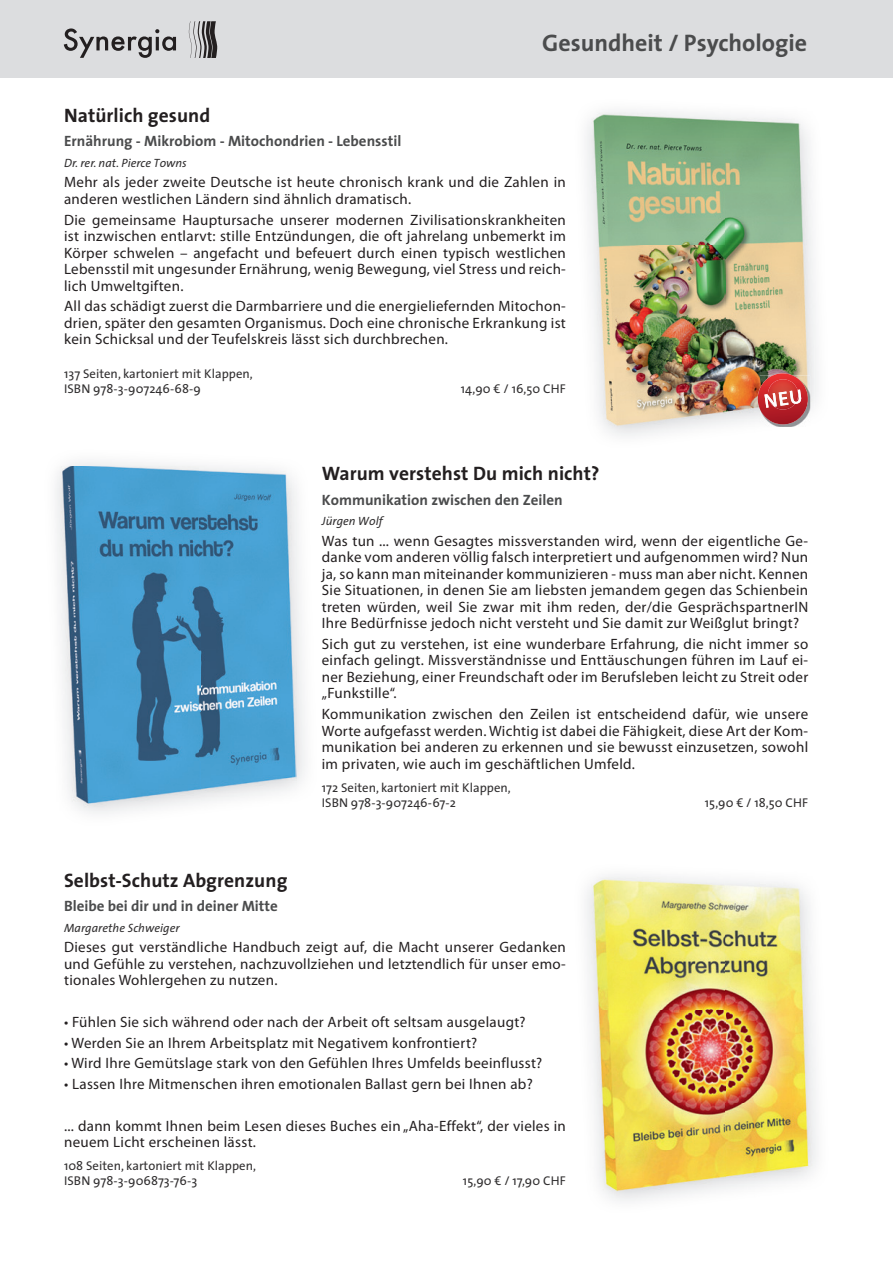
<style>
.page{position:relative;width:893px;height:1263px;background:#fff}
.page>*{position:absolute;margin:0;border:0;box-sizing:border-box;transform-origin:0 0}
.t1{font:700 24px "The Sans";color:#4b4c4d}
.t2{font:700 19.5px "The Sans";letter-spacing:.005em;color:#231f20}
.t3{font:15px/16.5px "Myriad Pro";letter-spacing:.02em;color:#231f20;text-align:justify}
.t4{font:700 15px "The Sans";color:#4b4c4d}
.t5{font:12.75px/15px "The Sans";letter-spacing:.005em;color:#312f30}
.t6{font:italic 12px "The Sans";letter-spacing:.005em;color:#312f30}
</style>
<div class="page">
<div style="left:0;top:0;width:893px;height:77px;background:#dcdddf"></div>
<svg style="left:64px;top:28px;width:112px;height:30px"></svg>
<svg style="left:189px;top:21px;width:29px;height:37px"></svg>
<img style="left:68px;top:462px;width:237px;height:352px">
<img style="left:55px;top:466px;width:241px;height:344px">
<img style="left:591px;top:107px;width:224px;height:325px">
<img style="left:591px;top:872px;width:224px;height:324px">
<img style="left:760px;top:375px;width:50px;height:52px">
<svg style="left:758px;top:374px;width:44px;height:34px"></svg>
<img style="left:768px;top:379px;width:30px;height:31px">
<img style="left:768px;top:393px;width:9px;height:14px">
<img style="left:779px;top:391px;width:9px;height:15px">
<img style="left:790px;top:390px;width:8px;height:14px">
<h1 class="t1" style="left:542px;top:23px;width:267px">Gesundheit / Psychologie</h1>
<h2 class="t2" style="left:64px;top:99px;width:148px">Natürlich gesund</h2>
<p class="t4" style="left:64px;top:129px;width:339px">Ernährung - Mikrobiom - Mitochondrien - Lebensstil</p>
<p class="t6" style="left:64px;top:153px;width:124px">Dr. rer. nat. Pierce Towns</p>
<p class="t3" style="left:64px;top:174px;width:503px">Mehr als jeder zweite Deutsche ist heute chronisch krank und die Zahlen in anderen westlichen Ländern sind ähnlich dramatisch.</p>
<p class="t3" style="left:64px;top:211px;width:503px">Die gemeinsame Hauptursache unserer modernen Zivilisationskrankheiten ist inzwischen entlarvt: stille Entzündungen, die oft jahrelang unbemerkt im Körper schwelen – angefacht und befeuert durch einen typisch westlichen Lebensstil mit ungesunder Ernährung, wenig Bewegung, viel Stress und reich&shy;lich Umweltgiften.</p>
<p class="t3" style="left:64px;top:298px;width:503px">All das schädigt zuerst die Darmbarriere und die energieliefernden Mitochon&shy;drien, später den gesamten Organismus. Doch eine chronische Erkrankung ist kein Schicksal und der Teufelskreis lässt sich durchbrechen.</p>
<p class="t5" style="left:64px;top:366px;width:190px">137 Seiten, kartoniert mit Klappen,<br>ISBN 978-3-907246-68-9</p>
<p class="t5" style="left:461px;top:381px;width:107px">14,90 € / 16,50 CHF</p>
<h2 class="t2" style="left:322px;top:457px;width:279px">Warum verstehst Du mich nicht?</h2>
<p class="t4" style="left:322px;top:487px;width:242px">Kommunikation zwischen den Zeilen</p>
<p class="t6" style="left:322px;top:511px;width:62px">Jürgen Wolf</p>
<p class="t3" style="left:322px;top:532px;width:488px">Was tun ... wenn Gesagtes missverstanden wird, wenn der eigentliche Ge&shy;danke vom anderen völlig falsch interpretiert und aufgenommen wird? Nun ja, so kann man miteinander kommunizieren - muss man aber nicht. Kennen Sie Situationen, in denen Sie am liebsten jemandem gegen das Schienbein treten würden, weil Sie zwar mit ihm reden, der/die GesprächspartnerIN Ihre Bedürfnisse jedoch nicht versteht und Sie damit zur Weißglut bringt?</p>
<p class="t3" style="left:322px;top:635px;width:488px">Sich gut zu verstehen, ist eine wunderbare Erfahrung, die nicht immer so einfach gelingt. Missverständnisse und Enttäuschungen führen im Lauf ei&shy;ner Beziehung, einer Freundschaft oder im Berufsleben leicht zu Streit oder „Funkstille“.</p>
<p class="t3" style="left:322px;top:706px;width:488px">Kommunikation zwischen den Zeilen ist entscheidend dafür, wie unsere Worte aufgefasst werden. Wichtig ist dabei die Fähigkeit, diese Art der Kom&shy;munikation bei anderen zu erkennen und sie bewusst einzusetzen, sowohl im privaten, wie auch im geschäftlichen Umfeld.</p>
<p class="t5" style="left:322px;top:780px;width:191px">172 Seiten, kartoniert mit Klappen,<br>ISBN 978-3-907246-67-2</p>
<p class="t5" style="left:705px;top:795px;width:105px">15,90 € / 18,50 CHF</p>
<h2 class="t2" style="left:64px;top:864px;width:225px">Selbst-Schutz Abgrenzung</h2>
<p class="t4" style="left:64px;top:894px;width:215px">Bleibe bei dir und in deiner Mitte</p>
<p class="t6" style="left:64px;top:917px;width:117px">Margarethe Schweiger</p>
<p class="t3" style="left:64px;top:939px;width:503px">Dieses gut verständliche Handbuch zeigt auf, die Macht unserer Gedanken und Gefühle zu verstehen, nachzuvollziehen und letztendlich für unser emo&shy;tionales Wohlergehen zu nutzen.</p>
<p class="t3" style="left:64px;top:1013px;width:463px">• Fühlen Sie sich während oder nach der Arbeit oft seltsam ausgelaugt?</p>
<p class="t3" style="left:64px;top:1034px;width:415px">• Werden Sie an Ihrem Arbeitsplatz mit Negativem konfrontiert?</p>
<p class="t3" style="left:64px;top:1055px;width:480px">• Wird Ihre Gemütslage stark von den Gefühlen Ihres Umfelds beeinflusst?</p>
<p class="t3" style="left:64px;top:1075px;width:470px">• Lassen Ihre Mitmenschen ihren emotionalen Ballast gern bei Ihnen ab?</p>
<p class="t3" style="left:64px;top:1117px;width:503px">... dann kommt Ihnen beim Lesen dieses Buches ein „Aha-Effekt“, der vieles in neuem Licht erscheinen lässt.</p>
<p class="t5" style="left:64px;top:1158px;width:193px">108 Seiten, kartoniert mit Klappen,<br>ISBN 978-3-906873-76-3</p>
<p class="t5" style="left:463px;top:1173px;width:104px">15,90 € / 17,90 CHF</p>
</div>
